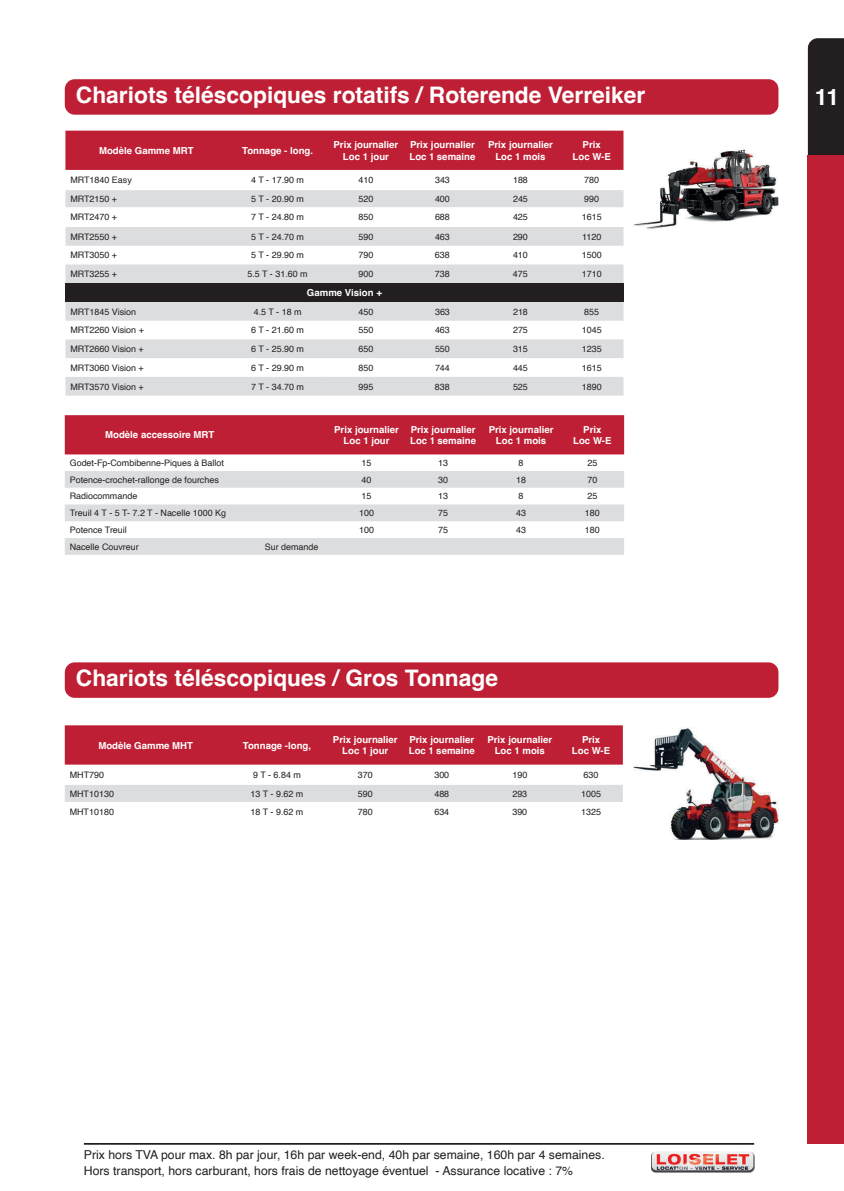
<style>
.page{position:relative;width:844px;height:1191px;background:#fff}
.page>*{position:absolute;margin:0;border:0;box-sizing:border-box;transform-origin:0 0}
.t1{font:700 22.75px "Helvetica";color:#fff}
.t2{font:12.25px/15.8px "Helvetica";color:#231f20}
.t3{font:700 9.62px/11.5px "Helvetica";color:#fff;text-align:center}
.t4{font:8.92px "Helvetica";color:#231f20}
</style>
<div class="page">
<div style="left:807px;top:38px;width:36px;height:117px;background:#231f20"></div>
<div style="left:807px;top:155px;width:36px;height:988px;background:#be1f34"></div>
<hr style="left:84px;top:1143px;width:670px;height:1px;background:#231f20">
<img style="left:651px;top:1153px;width:103px;height:19px">
<img style="left:651px;top:1151px;width:102px;height:19px">
<img style="left:633px;top:149px;width:145px;height:80px">
<img style="left:633px;top:727px;width:145px;height:112px">
<div style="left:65px;top:131px;width:558px;height:39px;background:#be1f34"></div>
<svg style="left:65px;top:190px;width:558px;height:205px;fill:#dcdddf"></svg>
<div style="left:65px;top:283px;width:558px;height:19px;background:#231f20"></div>
<div style="left:65px;top:725px;width:557px;height:39px;background:#be1f34"></div>
<div style="left:65px;top:785px;width:557px;height:17px;background:#dcdddf"></div>
<div style="left:65px;top:415px;width:559px;height:39px;background:#be1f34"></div>
<svg style="left:65px;top:471px;width:559px;height:84px;fill:#dcdddf"></svg>
<div style="left:65px;top:79px;width:713px;height:36px;background:#be1f34;border-radius:10px"></div>
<div style="left:65px;top:662px;width:713px;height:36px;background:#be1f34;border-radius:10px"></div>
<h1 class="t1" style="left:76px;top:81px;width:570px">Chariots téléscopiques rotatifs / Roterende Verreiker</h1>
<p class="t3" style="left:99px;top:146px;width:96px">Modèle Gamme MRT</p>
<p class="t3" style="left:242px;top:146px;width:72px">Tonnage - long.</p>
<p class="t3" style="left:333px;top:140px;width:66px">Prix journalier<br>Loc 1 jour</p>
<p class="t3" style="left:409px;top:140px;width:67px;text-align:left">Prix journalier<br>Loc 1 semaine</p>
<p class="t3" style="left:488px;top:140px;width:66px">Prix journalier<br>Loc 1 mois</p>
<p class="t3" style="left:572px;top:140px;width:40px">Prix<br>Loc W-E</p>
<p class="t4" style="left:70px;top:173px;width:63px">MRT1840 Easy</p>
<p class="t4" style="left:251px;top:173px;width:54px">4 T - 17.90 m</p>
<p class="t4" style="left:358px;top:173px;width:16px">410</p>
<p class="t4" style="left:435px;top:173px;width:16px">343</p>
<p class="t4" style="left:513px;top:173px;width:16px">188</p>
<p class="t4" style="left:584px;top:173px;width:16px">780</p>
<p class="t4" style="left:70px;top:192px;width:48px">MRT2150 +</p>
<p class="t4" style="left:251px;top:192px;width:54px">5 T - 20.90 m</p>
<p class="t4" style="left:358px;top:192px;width:16px">520</p>
<p class="t4" style="left:435px;top:192px;width:16px">400</p>
<p class="t4" style="left:513px;top:192px;width:16px">245</p>
<p class="t4" style="left:584px;top:192px;width:16px">990</p>
<p class="t4" style="left:70px;top:210px;width:48px">MRT2470 +</p>
<p class="t4" style="left:251px;top:210px;width:54px">7 T - 24.80 m</p>
<p class="t4" style="left:358px;top:210px;width:16px">850</p>
<p class="t4" style="left:435px;top:210px;width:16px">688</p>
<p class="t4" style="left:513px;top:210px;width:16px">425</p>
<p class="t4" style="left:581px;top:210px;width:21px">1615</p>
<p class="t4" style="left:70px;top:230px;width:48px">MRT2550 +</p>
<p class="t4" style="left:251px;top:230px;width:54px">5 T - 24.70 m</p>
<p class="t4" style="left:358px;top:230px;width:16px">590</p>
<p class="t4" style="left:435px;top:230px;width:16px">463</p>
<p class="t4" style="left:513px;top:230px;width:16px">290</p>
<p class="t4" style="left:582px;top:230px;width:21px">1120</p>
<p class="t4" style="left:70px;top:248px;width:48px">MRT3050 +</p>
<p class="t4" style="left:251px;top:248px;width:54px">5 T - 29.90 m</p>
<p class="t4" style="left:358px;top:248px;width:16px">790</p>
<p class="t4" style="left:435px;top:248px;width:16px">638</p>
<p class="t4" style="left:513px;top:248px;width:16px">410</p>
<p class="t4" style="left:581px;top:248px;width:21px">1500</p>
<p class="t4" style="left:70px;top:267px;width:48px">MRT3255 +</p>
<p class="t4" style="left:247px;top:267px;width:62px">5.5 T - 31.60 m</p>
<p class="t4" style="left:358px;top:267px;width:16px">900</p>
<p class="t4" style="left:435px;top:267px;width:16px">738</p>
<p class="t4" style="left:513px;top:267px;width:16px">475</p>
<p class="t4" style="left:581px;top:267px;width:21px">1710</p>
<p class="t3" style="left:307px;top:288px;width:76px">Gamme Vision +</p>
<p class="t4" style="left:70px;top:305px;width:67px">MRT1845 Vision</p>
<p class="t4" style="left:253px;top:305px;width:49px">4.5 T - 18 m</p>
<p class="t4" style="left:358px;top:305px;width:16px">450</p>
<p class="t4" style="left:435px;top:305px;width:16px">363</p>
<p class="t4" style="left:513px;top:305px;width:16px">218</p>
<p class="t4" style="left:584px;top:305px;width:16px">855</p>
<p class="t4" style="left:70px;top:323px;width:75px">MRT2260 Vision +</p>
<p class="t4" style="left:251px;top:323px;width:54px">6 T - 21.60 m</p>
<p class="t4" style="left:358px;top:323px;width:16px">550</p>
<p class="t4" style="left:435px;top:323px;width:16px">463</p>
<p class="t4" style="left:513px;top:323px;width:16px">275</p>
<p class="t4" style="left:581px;top:323px;width:21px">1045</p>
<p class="t4" style="left:70px;top:342px;width:75px">MRT2660 Vision +</p>
<p class="t4" style="left:251px;top:342px;width:54px">6 T - 25.90 m</p>
<p class="t4" style="left:358px;top:342px;width:16px">650</p>
<p class="t4" style="left:435px;top:342px;width:16px">550</p>
<p class="t4" style="left:513px;top:342px;width:16px">315</p>
<p class="t4" style="left:581px;top:342px;width:21px">1235</p>
<p class="t4" style="left:70px;top:361px;width:75px">MRT3060 Vision +</p>
<p class="t4" style="left:251px;top:361px;width:54px">6 T - 29.90 m</p>
<p class="t4" style="left:358px;top:361px;width:16px">850</p>
<p class="t4" style="left:435px;top:361px;width:16px">744</p>
<p class="t4" style="left:513px;top:361px;width:16px">445</p>
<p class="t4" style="left:581px;top:361px;width:21px">1615</p>
<p class="t4" style="left:70px;top:379px;width:75px">MRT3570 Vision +</p>
<p class="t4" style="left:251px;top:379px;width:54px">7 T - 34.70 m</p>
<p class="t4" style="left:358px;top:379px;width:16px">995</p>
<p class="t4" style="left:435px;top:379px;width:16px">838</p>
<p class="t4" style="left:513px;top:379px;width:16px">525</p>
<p class="t4" style="left:581px;top:379px;width:21px">1890</p>
<p class="t3" style="left:105px;top:430px;width:111px">Modèle accessoire MRT</p>
<p class="t3" style="left:334px;top:424px;width:66px">Prix journalier<br>Loc 1 jour</p>
<p class="t3" style="left:410px;top:424px;width:67px;text-align:left">Prix journalier<br>Loc 1 semaine</p>
<p class="t3" style="left:488px;top:424px;width:66px">Prix journalier<br>Loc 1 mois</p>
<p class="t3" style="left:573px;top:424px;width:40px">Prix<br>Loc W-E</p>
<p class="t4" style="left:70px;top:456px;width:155px">Godet-Fp-Combibenne-Piques à Ballot</p>
<p class="t4" style="left:361px;top:456px;width:11px">15</p>
<p class="t4" style="left:438px;top:456px;width:11px">13</p>
<p class="t4" style="left:518px;top:456px;width:6px">8</p>
<p class="t4" style="left:587px;top:456px;width:11px">25</p>
<p class="t4" style="left:70px;top:473px;width:151px">Potence-crochet-rallonge de fourches</p>
<p class="t4" style="left:361px;top:473px;width:11px">40</p>
<p class="t4" style="left:438px;top:473px;width:11px">30</p>
<p class="t4" style="left:516px;top:473px;width:11px">18</p>
<p class="t4" style="left:587px;top:473px;width:11px">70</p>
<p class="t4" style="left:70px;top:489px;width:69px">Radiocommande</p>
<p class="t4" style="left:361px;top:489px;width:11px">15</p>
<p class="t4" style="left:438px;top:489px;width:11px">13</p>
<p class="t4" style="left:518px;top:489px;width:6px">8</p>
<p class="t4" style="left:587px;top:489px;width:11px">25</p>
<p class="t4" style="left:70px;top:506px;width:158px">Treuil 4 T - 5 T- 7.2 T - Nacelle 1000 Kg</p>
<p class="t4" style="left:359px;top:506px;width:16px">100</p>
<p class="t4" style="left:438px;top:506px;width:11px">75</p>
<p class="t4" style="left:516px;top:506px;width:11px">43</p>
<p class="t4" style="left:584px;top:506px;width:16px">180</p>
<p class="t4" style="left:70px;top:523px;width:59px">Potence Treuil</p>
<p class="t4" style="left:359px;top:523px;width:16px">100</p>
<p class="t4" style="left:438px;top:523px;width:11px">75</p>
<p class="t4" style="left:516px;top:523px;width:11px">43</p>
<p class="t4" style="left:584px;top:523px;width:16px">180</p>
<p class="t4" style="left:70px;top:540px;width:71px">Nacelle Couvreur</p>
<p class="t4" style="left:265px;top:540px;width:55px">Sur demande</p>
<h1 class="t1" style="left:76px;top:664px;width:423px">Chariots téléscopiques / Gros Tonnage</h1>
<p class="t3" style="left:98px;top:740px;width:96px">Modèle Gamme MHT</p>
<p class="t3" style="left:243px;top:740px;width:70px">Tonnage -long,</p>
<p class="t3" style="left:333px;top:734px;width:66px">Prix journalier<br>Loc 1 jour</p>
<p class="t3" style="left:409px;top:734px;width:67px;text-align:left">Prix journalier<br>Loc 1 semaine</p>
<p class="t3" style="left:487px;top:734px;width:66px">Prix journalier<br>Loc 1 mois</p>
<p class="t3" style="left:571px;top:734px;width:40px">Prix<br>Loc W-E</p>
<p class="t4" style="left:70px;top:768px;width:36px">MHT790</p>
<p class="t4" style="left:253px;top:768px;width:49px">9 T - 6.84 m</p>
<p class="t4" style="left:358px;top:768px;width:16px">370</p>
<p class="t4" style="left:434px;top:768px;width:16px">300</p>
<p class="t4" style="left:512px;top:768px;width:16px">190</p>
<p class="t4" style="left:583px;top:768px;width:16px">630</p>
<p class="t4" style="left:70px;top:786px;width:46px">MHT10130</p>
<p class="t4" style="left:250px;top:786px;width:54px">13 T - 9.62 m</p>
<p class="t4" style="left:358px;top:786px;width:16px">590</p>
<p class="t4" style="left:434px;top:786px;width:16px">488</p>
<p class="t4" style="left:512px;top:786px;width:16px">293</p>
<p class="t4" style="left:581px;top:786px;width:21px">1005</p>
<p class="t4" style="left:70px;top:805px;width:46px">MHT10180</p>
<p class="t4" style="left:250px;top:805px;width:54px">18 T - 9.62 m</p>
<p class="t4" style="left:358px;top:805px;width:16px">780</p>
<p class="t4" style="left:434px;top:805px;width:16px">634</p>
<p class="t4" style="left:512px;top:805px;width:16px">390</p>
<p class="t4" style="left:581px;top:805px;width:21px">1325</p>
<h2 class="t2" style="left:84px;top:1147px;width:522px">Prix hors TVA pour max. 8h par jour, 16h par week-end, 40h par semaine, 160h par 4 semaines.<br>Hors transport, hors carburant, hors frais de nettoyage éventuel - Assurance locative : 7%</h2>
<h1 class="t1" style="left:814px;top:84px;width:26px">11</h1>
</div>
